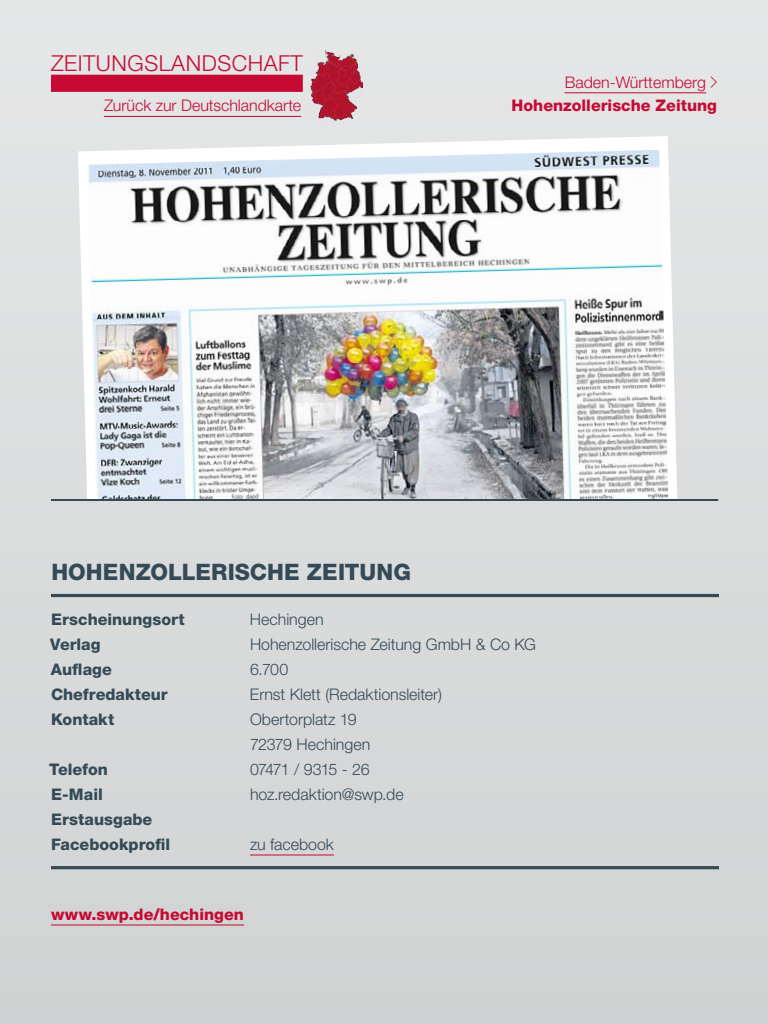
<style>
.page{position:relative;width:768px;height:1024px;background:#fff}
.page>*{position:absolute;margin:0;border:0;box-sizing:border-box;transform-origin:0 0}
.t1{font:800 22.7px "Helvetica Neue LT Std";letter-spacing:.005em;color:#344b57}
.t2{font:300 22px "Helvetica Neue LT Std";letter-spacing:.025em;color:#c50a33}
.t3{font:300 16px/25px "Helvetica Neue LT Std";letter-spacing:-.005em;color:#344b57}
.t4{font:800 16px/25px "Helvetica Neue LT Std";color:#344b57}
.t5{font:800 16px "Helvetica Neue LT Std";color:#c50a33}
.t6{font:300 16px "Helvetica Neue LT Std";color:#c50a33}
.t7{font:300 16px "Helvetica Neue LT Std";letter-spacing:-.06em;color:#344b57}
.s1{font-weight:300}
</style>
<div class="page">
<div style="left:0;top:0;width:768px;height:1024px;background:linear-gradient(to right,#d9dadb,#dadbdb)"></div>
<div style="left:51px;top:75px;width:252px;height:17px;background:#c50a33"></div>
<hr style="left:104px;top:116px;width:197px;height:1px;background:#c50a33">
<img style="left:310px;top:50px;width:53px;height:71px">
<hr style="left:565px;top:92px;width:141px;height:1px;background:#c50a33">
<svg style="left:710px;top:75px;width:8px;height:14px"></svg>
<hr style="left:51px;top:924px;width:193px;height:2px;background:#c50a33">
<hr style="left:51px;top:594px;width:668px;height:3px;background:#344b57">
<hr style="left:51px;top:866px;width:668px;height:3px;background:#344b57">
<hr style="left:250px;top:854px;width:84px;height:2px;background:#c50a33">
<svg style="left:78px;top:136px;width:599px;height:363px;fill:#e5e6e6"></svg>
<img style="left:87px;top:150px;width:581px;height:349px">
<hr style="left:51px;top:499px;width:667px;height:2px;background:#344b57">
<h2 class="t2" style="left:51px;top:49px;width:253px">Zeitungslandschaft</h2>
<p class="t6" style="left:104px;top:96px;width:199px">Zurück zur Deutschlandkarte</p>
<p class="t6" style="left:565px;top:72px;width:143px">Baden-Württemberg</p>
<p class="t5" style="left:512px;top:96px;width:207px">Hohenzollerische Zeitung</p>
<h1 class="t1" style="left:51px;top:559px;width:361px">Hohenzollerische Zeitung</h1>
<p class="t4" style="left:51px;top:607px;width:175px">Erscheinungsort <span class="s1">H</span></p>
<p class="t3" style="left:261px;top:606px;width:64px">echingen</p>
<p class="t4" style="left:50px;top:632px;width:52px">Verlag</p>
<p class="t3" style="left:250px;top:631px;width:286px">Hohenzollerische Zeitung GmbH &amp; Co KG</p>
<p class="t4" style="left:51px;top:657px;width:62px">Auflage</p>
<p class="t3" style="left:250px;top:656px;width:40px">6.700</p>
<p class="t4" style="left:51px;top:682px;width:166px">Chefredakteur <span class="s1">E</span></p>
<p class="t3" style="left:259px;top:681px;width:184px">rnst Klett (Redaktionsleiter)</p>
<p class="t4" style="left:51px;top:707px;width:65px">Kontakt</p>
<p class="t3" style="left:250px;top:706px;width:122px">Obertorplatz 19<br>72379 Hechingen</p>
<p class="t4" style="left:49px;top:757px;width:60px">Telefon</p>
<p class="t7" style="left:250px;top:759px;width:121px">07471 / 9315 - 26</p>
<p class="t4" style="left:51px;top:782px;width:53px">E-Mail</p>
<p class="t3" style="left:250px;top:781px;width:155px">hoz.redaktion@swp.de</p>
<p class="t4" style="left:51px;top:807px;width:121px">Erstausgabe<br>Facebookprofil</p>
<p class="t3" style="left:250px;top:831px;width:85px">zu facebook</p>
<p class="t5" style="left:51px;top:905px;width:194px">www.swp.de/hechingen</p>
</div>
